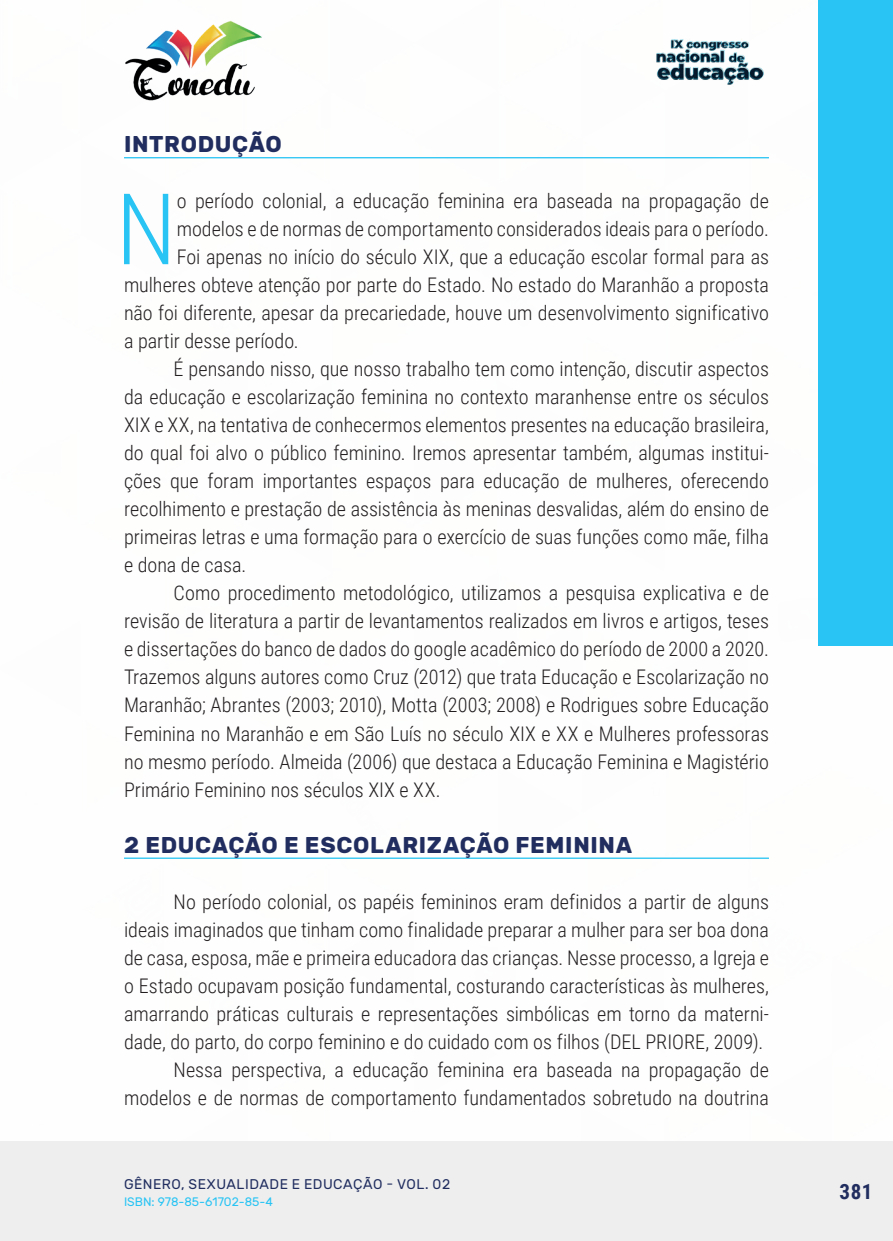
<style>
.page{position:relative;width:893px;height:1241px;background:#fff}
.page>*{position:absolute;margin:0;border:0;box-sizing:border-box;transform-origin:0 0}
._8_CAPITULAR{font:300 98.88px "Roboto Condensed";color:#29c4f3}
._10_SUBTITULO{font:700 22.75px "Rubik";letter-spacing:.03em;color:#202d5e}
._7_INTRODUCAO{font:700 22.75px "Rubik";letter-spacing:.03em;color:#202d5e}
.t1{font:700 21px "Roboto Condensed";color:#202d5e}
._9_CORPO{font:300 20.12px/28px "Roboto Condensed";color:#231f20;text-align:justify}
._8_CAPITULAR-2{font:300 20.12px "Roboto Condensed";color:#231f20}
.t2{font:14px "Rubik";letter-spacing:.035em;color:#202d5e}
.t3{font:12.25px "Rubik";color:#29c4f3}
</style>
<div class="page">
<div style="left:0;top:1141px;width:893px;height:99px;background:#eeeeef"></div>
<img style="left:125px;top:20px;width:137px;height:81px">
<img style="left:656px;top:39px;width:108px;height:46px">
<div style="left:819px;top:0;width:74px;height:645px;background:#29c4f3"></div>
<hr style="left:124px;top:157px;width:645px;height:1px;background:#29c4f3">
<hr style="left:124px;top:857px;width:645px;height:1px;background:#29c4f3">
<p class="_7_INTRODUCAO" style="left:124px;top:131px;width:159px">INTRODUÇÃO</p>
<p class="_8_CAPITULAR" style="left:116px;top:160px;width:62px">N</p>
<p class="_8_CAPITULAR-2" style="left:177px;top:187px;width:594px">o período colonial, a educação feminina era baseada na propagação de</p>
<p class="_8_CAPITULAR-2" style="left:177px;top:215px;width:594px">modelos e de normas de comportamento considerados ideais para o período.</p>
<p class="_8_CAPITULAR-2" style="left:177px;top:243px;width:594px">Foi apenas no início do século XIX, que a educação escolar formal para as</p>
<p class="_8_CAPITULAR-2" style="left:124px;top:271px;width:646px">mulheres obteve atenção por parte do Estado. No estado do Maranhão a proposta</p>
<p class="_8_CAPITULAR-2" style="left:124px;top:299px;width:646px">não foi diferente, apesar da precariedade, houve um desenvolvimento significativo</p>
<p class="_8_CAPITULAR-2" style="left:124px;top:327px;width:176px">a partir desse período.</p>
<p class="_9_CORPO" style="left:124px;top:354px;width:646px;text-indent:50px">É pensando nisso, que nosso trabalho tem como intenção, discutir aspectos da educação e escolarização feminina no contexto maranhense entre os séculos XIX e XX, na tentativa de conhecermos elementos presentes na educação brasileira, do qual foi alvo o público feminino. Iremos apresentar também, algumas institui&shy;ções que foram importantes espaços para educação de mulheres, oferecendo recolhimento e prestação de assistência às meninas desvalidas, além do ensino de primeiras letras e uma formação para o exercício de suas funções como mãe, filha e dona de casa.</p>
<p class="_9_CORPO" style="left:124px;top:578px;width:646px;text-indent:50px">Como procedimento metodológico, utilizamos a pesquisa explicativa e de revisão de literatura a partir de levantamentos realizados em livros e artigos, teses e dissertações do banco de dados do google acadêmico do período de 2000 a 2020.<br>Trazemos alguns autores como Cruz (2012) que trata Educação e Escolarização no Maranhão; Abrantes (2003; 2010), Motta (2003; 2008) e Rodrigues sobre Educação Feminina no Maranhão e em São Luís no século XIX e XX e Mulheres professoras no mesmo período. Almeida (2006) que destaca a Educação Feminina e Magistério Primário Feminino nos séculos XIX e XX.</p>
<p class="_10_SUBTITULO" style="left:124px;top:831px;width:510px">2 EDUCAÇÃO E ESCOLARIZAÇÃO FEMININA</p>
<p class="_9_CORPO" style="left:124px;top:886px;width:646px;text-indent:50px">No período colonial, os papéis femininos eram definidos a partir de alguns ideais imaginados que tinham como finalidade preparar a mulher para ser boa dona de casa, esposa, mãe e primeira educadora das crianças. Nesse processo, a Igreja e o Estado ocupavam posição fundamental, costurando características às mulheres, amarrando práticas culturais e representações simbólicas em torno da materni&shy;dade, do parto, do corpo feminino e do cuidado com os filhos (DEL PRIORE, 2009).</p>
<p class="_9_CORPO" style="left:124px;top:1054px;width:646px;text-align:right">Nessa perspectiva, a educação feminina era baseada na propagação de modelos e de normas de comportamento fundamentados sobretudo na doutrina</p>
<p class="t2" style="left:124px;top:1175px;width:328px">GÊNERO, SEXUALIDADE E EDUCAÇÃO - VOL. 02</p>
<p class="t3" style="left:124px;top:1194px;width:150px">ISBN: 978-85-61702-85-4</p>
<p class="t1" style="left:839px;top:1176px;width:34px">381</p>
</div>
